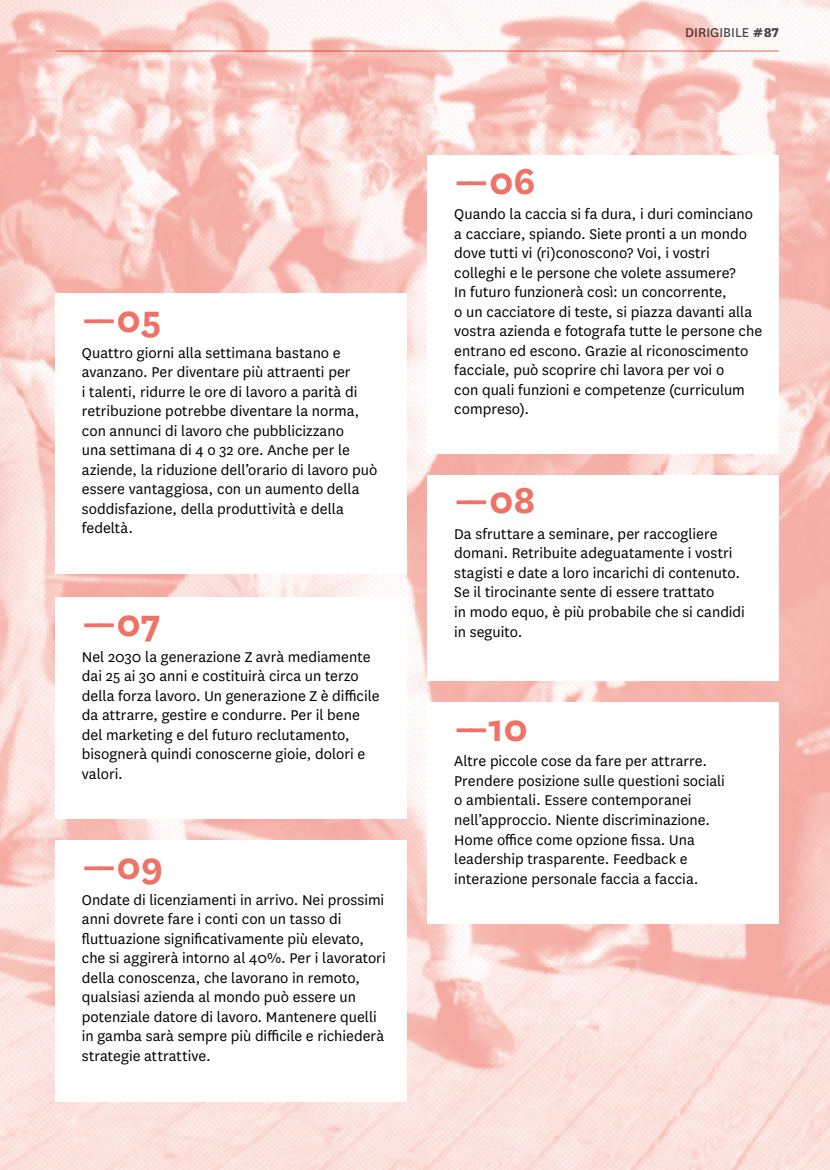
<style>
.page{position:relative;width:830px;height:1170px;background:#fff}
.page>*{position:absolute;margin:0;border:0;box-sizing:border-box;transform-origin:0 0}
.t1{font:700 42px "National";color:#ee7265}
.t2{font:16.5px/19.5px "National";color:#000}
.t3{font:15px "National";color:#4a4a49}
.s1{font-weight:800}
</style>
<div class="page">
<img style="left:0;top:0;width:829px;height:1169px">
<div style="left:55px;top:293px;width:351px;height:281px;background:#fff"></div>
<div style="left:55px;top:597px;width:351px;height:221px;background:#fff"></div>
<div style="left:55px;top:840px;width:351px;height:261px;background:#fff"></div>
<div style="left:427px;top:155px;width:351px;height:299px;background:#fff"></div>
<div style="left:427px;top:475px;width:351px;height:205px;background:#fff"></div>
<div style="left:427px;top:702px;width:351px;height:222px;background:#fff"></div>
<h1 class="t1" style="left:82px;top:289px;width:81px">––05</h1>
<p class="t2" style="left:82px;top:342px;width:297px">Quattro giorni alla settimana bastano e avanzano. Per diventare più attraenti per<br>i talenti, ridurre le ore di lavoro a parità di retribuzione potrebbe diventare la norma, con annunci di lavoro che pubblicizzano<br>una settimana di 4 o 32 ore. Anche per le aziende, la riduzione dell’orario di lavoro può essere vantaggiosa, con un aumento della soddisfazione, della produttività e della fedeltà.</p>
<h1 class="t1" style="left:82px;top:593px;width:81px">––07</h1>
<p class="t2" style="left:82px;top:646px;width:299px">Nel 2030 la generazione Z avrà mediamente dai 25 ai 30 anni e costituirà circa un terzo della forza lavoro. Un generazione Z è difficile da attrarre, gestire e condurre. Per il bene del marketing e del futuro reclutamento, bisognerà quindi conoscerne gioie, dolori e valori.</p>
<h1 class="t1" style="left:82px;top:836px;width:83px">––09</h1>
<p class="t2" style="left:82px;top:889px;width:305px">Ondate di licenziamenti in arrivo. Nei prossimi anni dovrete fare i conti con un tasso di fluttuazione significativamente più elevato, che si aggirerà intorno al 40%. Per i lavoratori della conoscenza, che lavorano in remoto, qualsiasi azienda al mondo può essere un potenziale datore di lavoro. Mantenere quelli in gamba sarà sempre più difficile e richiederà strategie attrattive.</p>
<p class="t3" style="left:685px;top:22px;width:95px">DIRIGIBILE <span class="s1">#87</span></p>
<h1 class="t1" style="left:454px;top:151px;width:83px">––06</h1>
<p class="t2" style="left:454px;top:204px;width:309px">Quando la caccia si fa dura, i duri cominciano a cacciare, spiando. Siete pronti a un mondo dove tutti vi (ri)conoscono? Voi, i vostri colleghi e le persone che volete assumere?<br>In futuro funzionerà così: un concorrente,<br>o un cacciatore di teste, si piazza davanti alla vostra azienda e fotografa tutte le persone che entrano ed escono. Grazie al riconoscimento facciale, può scoprire chi lavora per voi o<br>con quali funzioni e competenze (curriculum compreso).</p>
<h1 class="t1" style="left:454px;top:471px;width:83px">––08</h1>
<p class="t2" style="left:454px;top:523px;width:292px">Da sfruttare a seminare, per raccogliere domani. Retribuite adeguatamente i vostri stagisti e date a loro incarichi di contenuto.<br>Se il tirocinante sente di essere trattato<br>in modo equo, è più probabile che si candidi in seguito.</p>
<h1 class="t1" style="left:454px;top:698px;width:75px">––10</h1>
<p class="t2" style="left:454px;top:750px;width:272px">Altre piccole cose da fare per attrarre.<br>Prendere posizione sulle questioni sociali o ambientali. Essere contemporanei nell’approccio. Niente discriminazione.<br>Home office come opzione fissa. Una leadership trasparente. Feedback e interazione personale faccia a faccia.</p>
</div>
